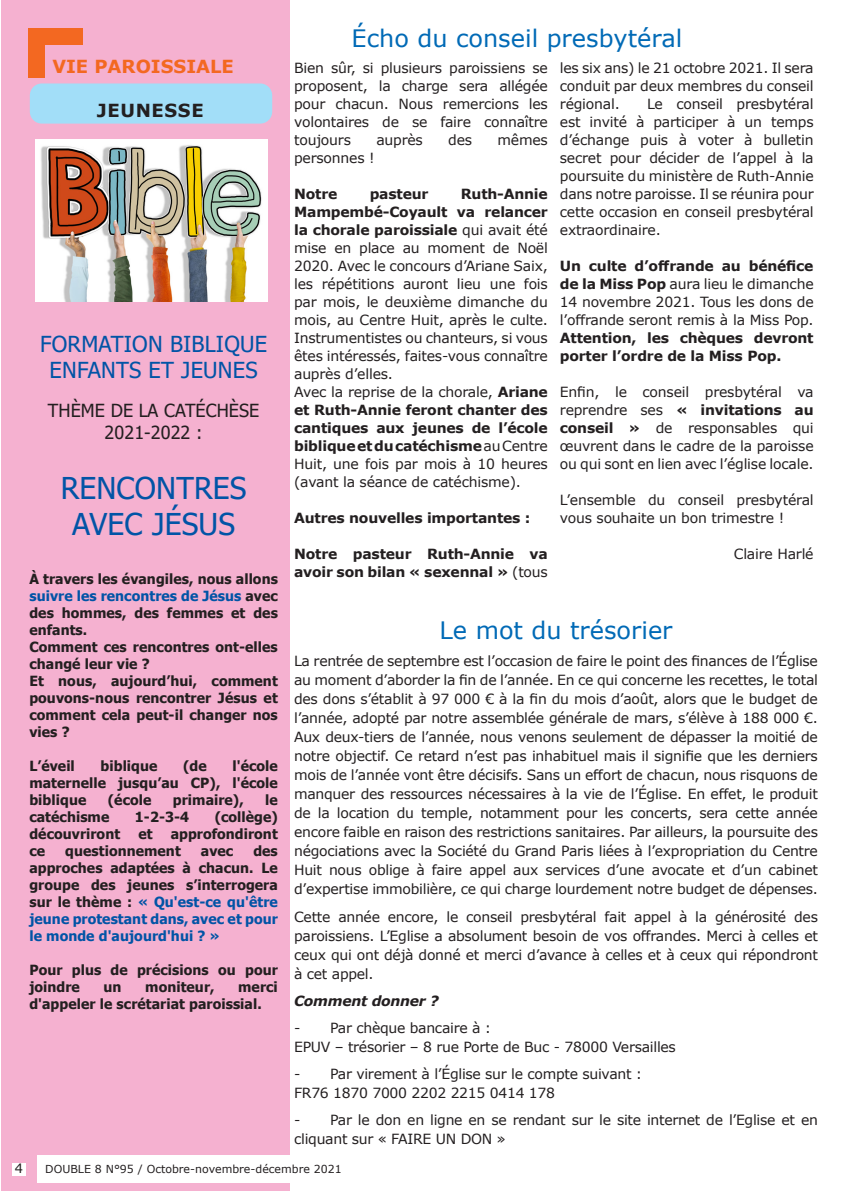
<style>
.page{position:relative;width:842px;height:1191px;background:#fff}
.page>*{position:absolute;margin:0;border:0;box-sizing:border-box;transform-origin:0 0}
.t1{font:30px/36px "Tahoma";letter-spacing:.005em;color:#0154a6;text-align:center}
.t2{font:24px "Verdana";color:#016ab6}
.t3{font:22px/26.4px "Tahoma";letter-spacing:.01em;color:#0154a6;text-align:center}
.t4{font:18px/21.6px "Tahoma";letter-spacing:.005em;color:#231f20;text-align:center}
.t5{font:700 18px "Verdana";color:#f36821}
.t6{font:700 18px "Verdana";letter-spacing:.035em;color:#231f20}
.t7{font:14px/18px "Verdana";letter-spacing:-.015em;color:#231f20;text-align:justify}
.t8{font:700 14px/17px "Tahoma";letter-spacing:.005em;color:#231f20}
.t9{font:700 14px/18px "Verdana";letter-spacing:-.015em;color:#231f20}
.t10{font:italic 700 14px "Verdana";letter-spacing:-.02em;color:#231f20}
.t11{font:13px "Verdana";color:#231f20}
.t12{font:11px "Verdana";color:#231f20}
.s1{color:#0154a6}
.s2{font-weight:400}
.s3{font-weight:700}
</style>
<div class="page">
<div style="left:1px;top:0;width:288px;height:1191px;background:#f5b1d0"></div>
<div style="left:30px;top:83px;width:242px;height:41px;background:#a2def8;border-radius:12px"></div>
<svg style="left:28px;top:29px;width:55px;height:49px"></svg>
<div style="left:12px;top:1163px;width:14px;height:13px;background:#fff"></div>
<div style="left:37px;top:1155px;width:313px;height:27px;background:#fff"></div>
<img style="left:35px;top:140px;width:232px;height:161px">
<p class="t5" style="left:52px;top:54px;width:183px">VIE PAROISSIALE</p>
<p class="t6" style="left:97px;top:98px;width:108px">JEUNESSE</p>
<h3 class="t3" style="left:40px;top:332px;width:229px">FORMATION BIBLIQUE<br>ENFANTS ET JEUNES</h3>
<p class="t4" style="left:48px;top:400px;width:213px">THÈME DE LA CATÉCHÈSE<br>2021-2022 :</p>
<h1 class="t1" style="left:61px;top:471px;width:187px">RENCONTRES<br>AVEC JÉSUS</h1>
<p class="t8" style="left:29px;top:571px;width:250px">À travers les évangiles, nous allons <span class="s1">suivre les rencontres de Jésus</span> avec des hommes, des femmes et des enfants.<br>Comment ces rencontres ont-elles changé leur vie ?<br>Et nous, aujourd’hui, comment pouvons-nous rencontrer Jésus et comment cela peut-il changer nos vies ?</p>
<p class="t8" style="left:29px;top:758px;width:47px">L’éveil</p>
<p class="t8" style="left:101px;top:758px;width:58px">biblique</p>
<p class="t8" style="left:183px;top:758px;width:25px">(de</p>
<p class="t8" style="left:29px;top:758px;width:250px;text-align:justify;text-indent:203px">l'école maternelle jusqu’au CP), l'école biblique</p>
<p class="t8" style="left:108px;top:792px;width:45px">(école</p>
<p class="t8" style="left:173px;top:792px;width:72px">primaire),</p>
<p class="t8" style="left:265px;top:792px;width:14px">le</p>
<p class="t8" style="left:29px;top:809px;width:81px">catéchisme</p>
<p class="t8" style="left:135px;top:809px;width:56px">1-2-3-4</p>
<p class="t8" style="left:215px;top:809px;width:65px">(collège)</p>
<p class="t8" style="left:29px;top:826px;width:92px">découvriront</p>
<p class="t8" style="left:138px;top:826px;width:16px">et</p>
<p class="t8" style="left:171px;top:826px;width:109px">approfondiront</p>
<p class="t8" style="left:29px;top:843px;width:17px">ce</p>
<p class="t8" style="left:65px;top:843px;width:117px">questionnement</p>
<p class="t8" style="left:201px;top:843px;width:34px">avec</p>
<p class="t8" style="left:29px;top:843px;width:250px;text-align:justify;text-indent:224px">des approches adaptées à chacun. Le groupe des jeunes s’interrogera sur le thème : <span class="s1">« Qu'est-ce qu'être jeune protestant dans, avec et pour le monde d'aujourd'hui ? »</span></p>
<p class="t8" style="left:29px;top:962px;width:250px">Pour plus de précisions ou pour joindre</p>
<p class="t8" style="left:29px;top:979px;width:250px;text-indent:209px">merci d'appeler le scrétariat paroissial.</p>
<p class="t8" style="left:104px;top:979px;width:19px">un</p>
<p class="t8" style="left:145px;top:979px;width:71px">moniteur,</p>
<p class="t2" style="left:351px;top:21px;width:332px">Écho du conseil presbytéral</p>
<p class="t7" style="left:294px;top:59px;width:255px">Bien sûr, si plusieurs paroissiens se proposent, la charge sera allégée pour chacun. Nous remercions les volontaires de se faire connaître toujours</p>
<p class="t7" style="left:560px;top:59px;width:255px">les six ans) le 21 octobre 2021. Il sera conduit par deux membres du conseil régional.</p>
<p class="t7" style="left:560px;top:95px;width:255px;text-indent:87px">Le conseil presbytéral est invité à participer à un temps d’échange puis à voter à bulletin secret pour décider de l’appel à la poursuite du ministère de Ruth-Annie dans notre paroisse. Il se réunira pour cette occasion en conseil presbytéral extraordinaire.</p>
<p class="t9" style="left:560px;top:257px;width:255px;text-align:justify">Un culte d’offrande au bénéfice de la Miss Pop <span class="s2">aura lieu le dimanche 14 novembre 2021. Tous les dons de l’offrande seront remis à la Miss Pop.<br></span>Attention, les chèques devront porter l’ordre de la Miss Pop.</p>
<p class="t7" style="left:560px;top:383px;width:255px">Enfin, le conseil presbytéral va reprendre ses <span class="s3">« invitations au conseil »</span> de responsables qui œuvrent dans le cadre de la paroisse ou qui sont en lien avec l’église locale.</p>
<p class="t7" style="left:560px;top:491px;width:255px">L’ensemble du conseil presbytéral vous souhaite un bon trimestre !</p>
<p class="t7" style="left:734px;top:545px;width:81px">Claire Harlé</p>
<p class="t7" style="left:376px;top:131px;width:48px">auprès</p>
<p class="t7" style="left:448px;top:131px;width:25px">des</p>
<p class="t7" style="left:497px;top:131px;width:52px">mêmes</p>
<p class="t7" style="left:294px;top:149px;width:82px">personnes !</p>
<p class="t9" style="left:294px;top:185px;width:45px">Notre</p>
<p class="t9" style="left:370px;top:185px;width:60px">pasteur</p>
<p class="t7" style="left:294px;top:185px;width:255px;text-indent:167px"><span class="s3">Ruth-Annie Mampembé-Coyault va relancer la chorale paroissiale</span> qui avait été mise en place au moment de Noël 2020. Avec le concours d’Ariane Saix, les répétitions auront lieu une fois par mois, le deuxième dimanche du mois, au Centre Huit, après le culte.<br>Instrumentistes ou chanteurs, si vous êtes intéressés, faites-vous connaître auprès d’elles.</p>
<p class="t7" style="left:294px;top:383px;width:255px">Avec la reprise de la chorale, <span class="s3">Ariane et Ruth-Annie feront chanter des cantiques aux jeunes de l’école biblique et du catéchisme</span> au Centre Huit, une fois par mois à 10 heures (avant la séance de catéchisme).</p>
<p class="t9" style="left:294px;top:509px;width:238px">Autres nouvelles importantes :</p>
<p class="t9" style="left:294px;top:545px;width:255px">Notre pasteur Ruth-Annie va avoir son bilan « sexennal » <span class="s2">(tous</span></p>
<p class="t2" style="left:439px;top:613px;width:234px">Le mot du trésorier</p>
<p class="t7" style="left:294px;top:651px;width:525px;line-height:19px">La rentrée de septembre est l’occasion de faire le point des finances de l’Église au moment d’aborder la fin de l’année. En ce qui concerne les recettes, le total des dons s’établit à 97 000 € à la fin du mois d’août, alors que le budget de l’année, adopté par notre assemblée générale de mars, s’élève à 188 000 €.<br>Aux deux-tiers de l’année, nous venons seulement de dépasser la moitié de notre objectif. Ce retard n’est pas inhabituel mais il signifie que les derniers mois de l’année vont être décisifs. Sans un effort de chacun, nous risquons de manquer des ressources nécessaires à la vie de l’Église. En effet, le produit de la location du temple, notamment pour les concerts, sera cette année encore faible en raison des restrictions sanitaires. Par ailleurs, la poursuite des négociations avec la Société du Grand Paris liées à l’expropriation du Centre Huit nous oblige à faire appel aux services d’une avocate et d’un cabinet d’expertise immobilière, ce qui charge lourdement notre budget de dépenses.</p>
<p class="t7" style="left:294px;top:907px;width:525px;line-height:19px">Cette année encore, le conseil presbytéral fait appel à la générosité des paroissiens. L’Eglise a absolument besoin de vos offrandes. Merci à celles et ceux qui ont déjà donné et merci d’avance à celles et à ceux qui répondront à cet appel.</p>
<p class="t10" style="left:294px;top:990px;width:146px">Comment donner ?</p>
<p class="t7" style="left:294px;top:1018px;width:199px">- Par chèque bancaire à :</p>
<p class="t7" style="left:294px;top:1037px;width:383px">EPUV – trésorier – 8 rue Porte de Buc - 78000 Versailles</p>
<p class="t7" style="left:294px;top:1064px;width:350px">- Par virement à l’Église sur le compte suivant :</p>
<p class="t7" style="left:294px;top:1083px;width:262px">FR76 1870 7000 2202 2215 0414 178</p>
<p class="t7" style="left:294px;top:1110px;width:525px;line-height:19px">- Par le don en ligne en se rendant sur le site internet de l’Eglise et en cliquant sur « FAIRE UN DON »</p>
<p class="t12" style="left:46px;top:1160px;width:298px">DOUBLE 8 N°95 / Octobre-novembre-décembre 2021</p>
<p class="t11" style="left:15px;top:1159px;width:10px">4</p>
<p class="t12" style="left:45px;top:1161px;width:298px">DOUBLE 8 N°95 / Octobre-novembre-décembre 2021</p>
</div>
